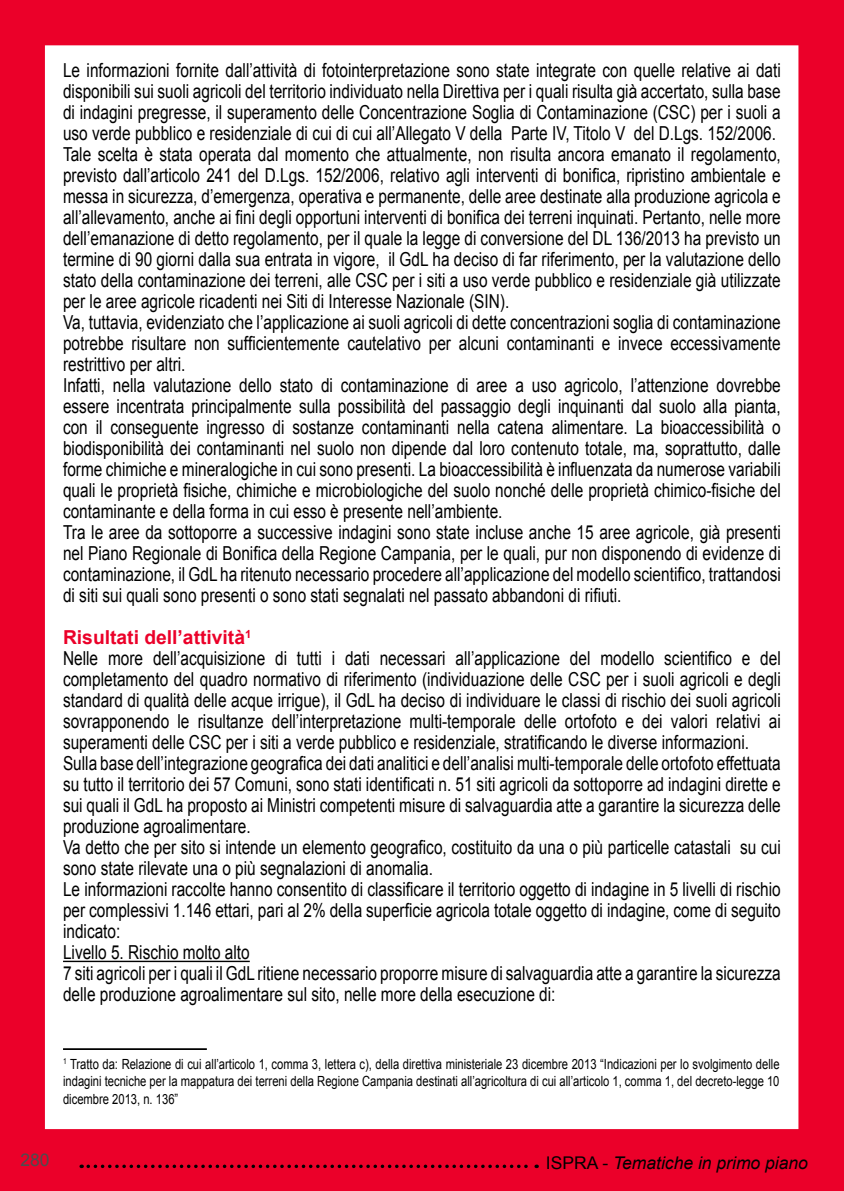
<style>
.page{position:relative;width:844px;height:1191px;background:#fff}
.page>*{position:absolute;margin:0;border:0;box-sizing:border-box;transform-origin:0 0}
.t1{font:19.25px/21px "Arial";color:#000;scale:.8 1}
.t2{font:italic 17.5px "Arial";color:#000}
.t3{font:17.5px "Arial";color:#4d4d4f}
.t4{font:14px/17.5px "Arial";color:#000;text-align:justify;scale:.8 1}
.s1{font-weight:700;color:#eb0029}
.s2{font-style:normal}
</style>
<div class="page">
<div style="left:0;top:0;width:843px;height:45px;background:#eb0029"></div>
<div style="left:0;top:39px;width:45px;height:1152px;background:#eb0029"></div>
<svg style="left:33px;top:1129px;width:765px;height:62px;background:#eb042c"></svg>
<div style="left:798px;top:39px;width:45px;height:1092px;background:#eb0029"></div>
<div style="left:68px;top:1131px;width:775px;height:60px;background:#eb0029"></div>
<svg style="left:88px;top:1164px;width:449px;height:4px;background:#9e001b"></svg>
<hr style="left:63px;top:960px;width:187px;height:2px;background:#000">
<hr style="left:63px;top:1048px;width:144px;height:2px;background:#000">
<p class="t1" style="left:63px;top:60px;width:898px">Le informazioni fornite dall’attività di fotointerpretazione sono state integrate con quelle relative ai dati disponibili sui suoli agricoli del territorio individuato nella Direttiva per i quali risulta già accertato, sulla base di indagini pregresse, il superamento delle Concentrazione Soglia di Contaminazione (CSC) per i suoli a uso verde pubblico e residenziale di cui di cui all’Allegato V della Parte IV, Titolo V del D.Lgs. 152/2006.<br>Tale scelta è stata operata dal momento che attualmente, non risulta ancora emanato il regolamento, previsto dall’articolo 241 del D.Lgs. 152/2006, relativo agli interventi di bonifica, ripristino ambientale e messa in sicurezza, d’emergenza, operativa e permanente, delle aree destinate alla produzione agricola e all’allevamento, anche ai fini degli opportuni interventi di bonifica dei terreni inquinati. Pertanto, nelle more dell’emanazione di detto regolamento, per il quale la legge di conversione del DL 136/2013 ha previsto un termine di 90 giorni dalla sua entrata in vigore, il GdL ha deciso di far riferimento, per la valutazione dello stato della contaminazione dei terreni, alle CSC per i siti a uso verde pubblico e residenziale già utilizzate per le aree agricole ricadenti nei Siti di Interesse Nazionale (SIN).<br>Va, tuttavia, evidenziato che l’applicazione ai suoli agricoli di dette concentrazioni soglia di contaminazione potrebbe risultare non sufficientemente cautelativo per alcuni contaminanti e invece eccessivamente restrittivo per altri.<br>Infatti, nella valutazione dello stato di contaminazione di aree a uso agricolo, l’attenzione dovrebbe essere incentrata principalmente sulla possibilità del passaggio degli inquinanti dal suolo alla pianta, con il conseguente ingresso di sostanze contaminanti nella catena alimentare. La bioaccessibilità o biodisponibilità dei contaminanti nel suolo non dipende dal loro contenuto totale, ma, soprattutto, dalle forme chimiche e mineralogiche in cui sono presenti. La bioaccessibilità è influenzata da numerose variabili quali le proprietà fisiche, chimiche e microbiologiche del suolo nonché delle proprietà chimico-fisiche del contaminante e della forma in cui esso è presente nell’ambiente.<br>Tra le aree da sottoporre a successive indagini sono state incluse anche 15 aree agricole, già presenti nel Piano Regionale di Bonifica della Regione Campania, per le quali, pur non disponendo di evidenze di contaminazione, il GdL ha ritenuto necessario procedere all’applicazione del modello scientifico, trattandosi di siti sui quali sono presenti o sono stati segnalati nel passato abbandoni di rifiuti.</p>
<p class="t1" style="left:63px;top:627px;width:898px"><span class="s1">Risultati dell’attività</span><sup>1<br></sup>Nelle more dell’acquisizione di tutti i dati necessari all’applicazione del modello scientifico e del completamento del quadro normativo di riferimento (individuazione delle CSC per i suoli agricoli e degli standard di qualità delle acque irrigue), il GdL ha deciso di individuare le classi di rischio dei suoli agricoli sovrapponendo le risultanze dell’interpretazione multi-temporale delle ortofoto e dei valori relativi ai superamenti delle CSC per i siti a verde pubblico e residenziale, stratificando le diverse informazioni.<br>Sulla base dell’integrazione geografica dei dati analitici e dell’analisi multi-temporale delle ortofoto effettuata su tutto il territorio dei 57 Comuni, sono stati identificati n. 51 siti agricoli da sottoporre ad indagini dirette e sui quali il GdL ha proposto ai Ministri competenti misure di salvaguardia atte a garantire la sicurezza delle produzione agroalimentare.<br>Va detto che per sito si intende un elemento geografico, costituito da una o più particelle catastali su cui sono state rilevate una o più segnalazioni di anomalia.<br>Le informazioni raccolte hanno consentito di classificare il territorio oggetto di indagine in 5 livelli di rischio per complessivi 1.146 ettari, pari al 2% della superficie agricola totale oggetto di indagine, come di seguito indicato:<br>Livello 5. Rischio molto alto<br>7 siti agricoli per i quali il GdL ritiene necessario proporre misure di salvaguardia atte a garantire la sicurezza delle produzione agroalimentare sul sito, nelle more della esecuzione di:</p>
<p class="t4" style="left:63px;top:1055px;width:896px"><sup>1</sup> Tratto da: Relazione di cui all’articolo 1, comma 3, lettera c), della direttiva ministeriale 23 dicembre 2013 “Indicazioni per lo svolgimento delle indagini tecniche per la mappatura dei terreni della Regione Campania destinati all’agricoltura di cui all’articolo 1, comma 1, del decreto-legge 10 dicembre 2013, n. 136”</p>
<p class="t3" style="left:20px;top:1148px;width:31px">280</p>
<p class="t2" style="left:545px;top:1151px;width:263px"><span class="s2">ISPRA -</span> Tematiche in primo piano</p>
</div>
